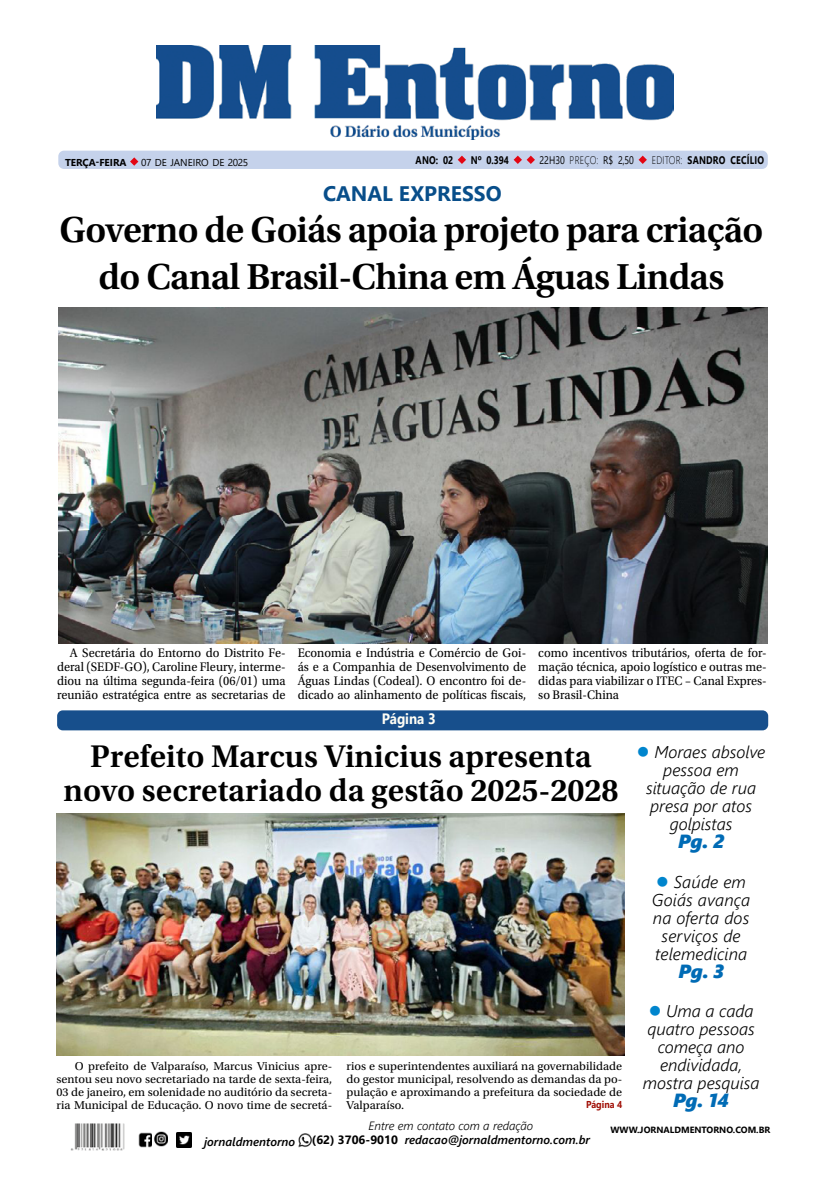
<style>
.page{position:relative;width:823px;height:1191px;background:#fff}
.page>*{position:absolute;margin:0;border:0;box-sizing:border-box;transform-origin:0 0}
.t1{font:600 38px/47px "Utopia Std";letter-spacing:-.02em;color:#000;text-align:center}
.t2{font:600 33px/34px "Utopia Std";color:#000;text-align:center}
.t3{font:700 21px "Segoe UI";color:#084e8a}
.t4{font:italic 19px "Segoe UI Black";letter-spacing:-.015em;color:#006bb5}
.t5{font:italic 300 17px/18px "Segoe UI";color:#000;text-align:center}
.t6{font:700 15px "Segoe UI";color:#fffef5;scale:.9 1}
.t7{font:13px/14px "Utopia Std";color:#000;text-align:justify;scale:.95 1}
.t8{font:12px/13px "Utopia Std";color:#000;text-align:justify}
.t9{font:italic 600 12px "Segoe UI";color:#000}
.t10{font:italic 300 12px "Segoe UI";color:#000}
.t11{font:700 11px "Segoe UI";letter-spacing:.025em;color:#000;scale:.8 1}
.t12{font:11px "Segoe UI";letter-spacing:-.01em;color:#000;scale:.8 1}
.t13{font:10px "Segoe UI";letter-spacing:-.01em;color:#000}
.t14{font:700 10px "Segoe UI";letter-spacing:-.005em;color:#000}
.t15{font:700 10px "Segoe UI";color:#a11007;scale:.9 1}
.t16{font:700 9px "Segoe UI";color:#000}
.s1{font-weight:300}
.s2{color:#0085cd}
.s3{font-weight:700;font-style:normal}
</style>
<div class="page">
<div style="left:58px;top:151px;width:709px;height:18px;background:#c5d2eb;border-radius:6px"></div>
<svg style="left:130px;top:157px;width:8px;height:9px"></svg>
<svg style="left:457px;top:156px;width:9px;height:8px"></svg>
<svg style="left:513px;top:156px;width:21px;height:8px"></svg>
<svg style="left:638px;top:156px;width:8px;height:8px"></svg>
<img style="left:157px;top:46px;width:516px;height:94px">
<img style="left:298px;top:1133px;width:14px;height:15px">
<img style="left:138px;top:1131px;width:29px;height:16px">
<img style="left:177px;top:1132px;width:14px;height:15px">
<img style="left:70px;top:1123px;width:54px;height:27px">
<img style="left:56px;top:814px;width:567px;height:241px">
<div style="left:57px;top:710px;width:710px;height:20px;background:#174f8c;border-radius:6px"></div>
<img style="left:58px;top:308px;width:709px;height:335px">
<p class="t14" style="left:65px;top:153px;width:63px">TERÇA-FEIRA</p>
<p class="t13" style="left:141px;top:153px;width:109px">07 DE JANEIRO DE 2025</p>
<p class="t11" style="left:415px;top:150px;width:48px">ANO: 02</p>
<p class="t11" style="left:470px;top:150px;width:49px">Nº 0.394</p>
<p class="t12" style="left:539px;top:150px;width:119px">22H30 <span class="s1">PREÇO:</span> R$ 2,50</p>
<p class="t11" style="left:651px;top:150px;width:142px"><span class="s1">EDITOR:</span> SANDRO CECÍLIO</p>
<h3 class="t3" style="left:323px;top:174px;width:180px">CANAL EXPRESSO</h3>
<h1 class="t1" style="left:59px;top:207px;width:705px">Governo de Goiás apoia projeto para criação do Canal Brasil-China em Águas Lindas</h1>
<p class="t7" style="left:57px;top:646px;width:242px;text-indent:13px">A Secretária do Entorno do Distrito Fe&shy;deral (SEDF-GO), Caroline Fleury, interme&shy;diou na última segunda-feira (06/01) uma reunião estratégica entre as secretarias de</p>
<p class="t7" style="left:297px;top:646px;width:242px">Economia e Indústria e Comércio de Goi&shy;ás e a Companhia de Desenvolvimento de Águas Lindas (Codeal). O encontro foi de&shy;dicado ao alinhamento de políticas fiscais,</p>
<p class="t7" style="left:538px;top:646px;width:242px">como incentivos tributários, oferta de for&shy;mação técnica, apoio logístico e outras me&shy;didas para viabilizar o ITEC – Canal Expres&shy;so Brasil-China</p>
<p class="t6" style="left:381px;top:704px;width:62px">Página 3</p>
<h2 class="t2" style="left:63px;top:739px;width:556px">Prefeito Marcus Vinicius apresenta novo secretariado da gestão 2025-2028</h2>
<h3 class="t5" style="left:636px;top:740px;width:130px"><span class="s2">●</span> Moraes absolve pessoa em situação de rua presa por atos golpistas</h3>
<h3 class="t4" style="left:677px;top:827px;width:48px">Pg. 2</h3>
<p class="t8" style="left:56px;top:1059px;width:277px;text-indent:18px">O prefeito de Valparaíso, Marcus Vinicius apre&shy;sentou seu novo secretariado na tarde de sexta-feira, 03 de janeiro, em solenidade no auditório da secreta&shy;ria Municipal de Educação. O novo time de secretá-</p>
<p class="t8" style="left:346px;top:1059px;width:277px">rios e superintendentes auxiliará na governabilidade do gestor municipal, resolvendo as demandas da po&shy;pulação e aproximando a prefeitura da sociedade de Valparaíso.</p>
<p class="t15" style="left:585px;top:1094px;width:42px">Página 4</p>
<h3 class="t5" style="left:651px;top:870px;width:100px"><span class="s2">●</span> Saúde em<br>Goiás avança na oferta dos serviços de telemedicina</h3>
<h3 class="t4" style="left:678px;top:956px;width:47px">Pg. 3</h3>
<h3 class="t5" style="left:642px;top:999px;width:118px"><span class="s2">●</span> Uma a cada quatro pessoas começa ano endividada, mostra pesquisa</h3>
<h3 class="t4" style="left:672px;top:1086px;width:58px">Pg. 14</h3>
<p class="t9" style="left:204px;top:1130px;width:92px">jornaldmentorno</p>
<p class="t10" style="left:368px;top:1114px;width:166px">Entre em contato com a redação</p>
<p class="t16" style="left:610px;top:1121px;width:161px">WWW.JORNALDMENTORNO.COM.BR</p>
<p class="t9" style="left:312px;top:1128px;width:279px"><span class="s3">(62) 3706-9010</span> redacao@jornaldmentorno.com.br</p>
</div>
